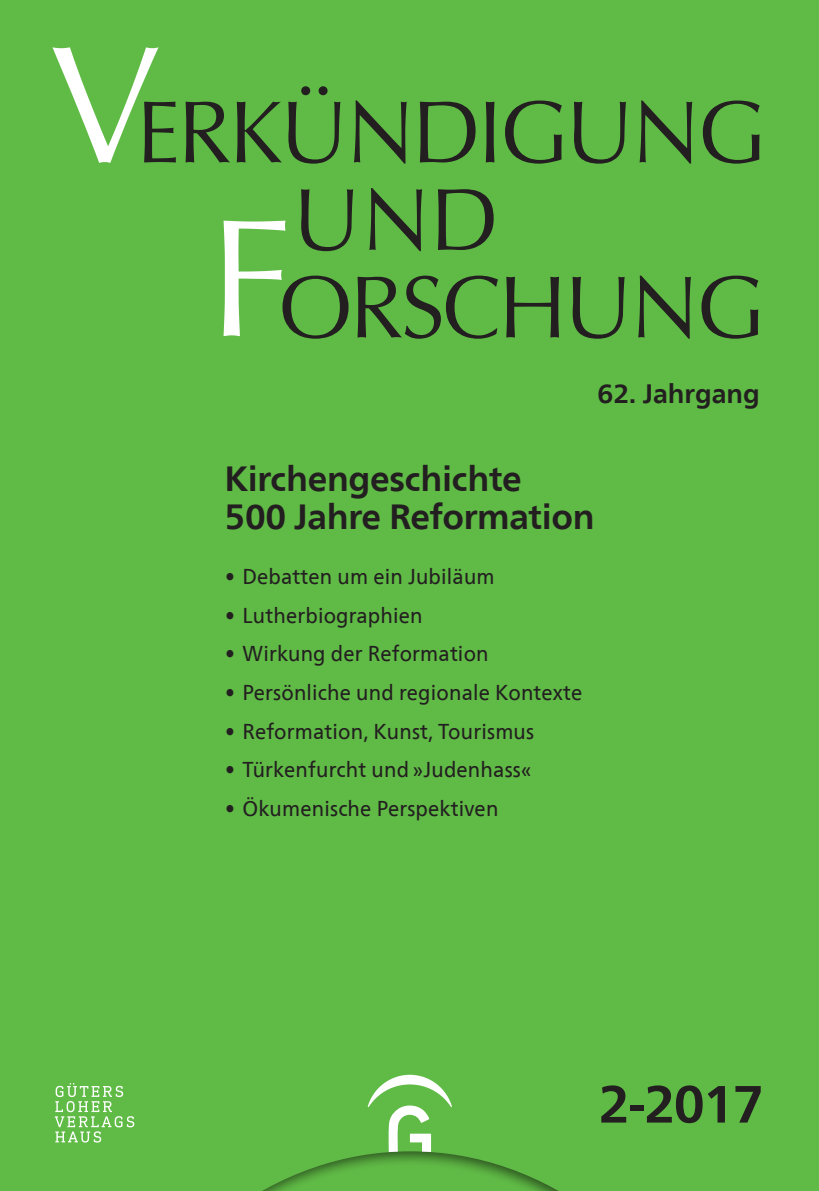
<style>
.page{position:relative;width:819px;height:1191px;background:#60bb46}
.page>*{position:absolute;margin:0;border:0;box-sizing:border-box;transform-origin:0 0}
.t1{font:88.02px "Optima LT";letter-spacing:-.03em;color:#231f20}
.Ausgabe{font:700 52.32px "Frutiger Neue LT Com";color:#231f20}
.U2{font:700 34.82px "Frutiger Neue LT Com";letter-spacing:-.01em;color:#231f20}
.Jahrgang{font:700 26.43px "Frutiger Neue LT Com";color:#231f20}
.t2{font:21.53px "Frutiger Neue LT Com";letter-spacing:.01em;color:#231f20;scale:.93 1}
.s1{font-size:167.3px;color:#fff}
</style>
<div class="page">
<svg style="left:367px;top:1074px;width:85px;height:74px"></svg>
<div style="left:223px;top:1148px;width:375px;height:43px;background:#231f20;opacity:.63"></div>
<svg style="left:55px;top:1083px;width:79px;height:59px"></svg>
<p class="t1" style="left:50px;top:81px;width:718px"><span class="s1">V</span>ERKÜNDIGUNG</p>
<p class="t1" style="left:293px;top:169px;width:207px">UND</p>
<p class="t1" style="left:208px;top:256px;width:557px"><span class="s1">F</span>ORSCHUNG</p>
<p class="Jahrgang" style="left:597px;top:378px;width:164px">62. Jahrgang</p>
<p class="U2" style="left:224px;top:458px;width:299px">Kirchengeschichte</p>
<p class="U2" style="left:224px;top:496px;width:371px">500 Jahre Reformation</p>
<p class="t2" style="left:225px;top:564px;width:291px">• Debatten um ein Jubiläum</p>
<p class="t2" style="left:225px;top:602px;width:214px">• Lutherbiographien</p>
<p class="t2" style="left:225px;top:641px;width:285px">• Wirkung der Reformation</p>
<p class="t2" style="left:225px;top:679px;width:385px">• Persönliche und regionale Kontexte</p>
<p class="t2" style="left:225px;top:718px;width:334px">• Reformation, Kunst, Tourismus</p>
<p class="t2" style="left:225px;top:756px;width:331px">• Türkenfurcht und »Judenhass«</p>
<p class="t2" style="left:225px;top:795px;width:295px">• Ökumenische Perspektiven</p>
<p class="Ausgabe" style="left:598px;top:1073px;width:167px">2-2017</p>
</div>
